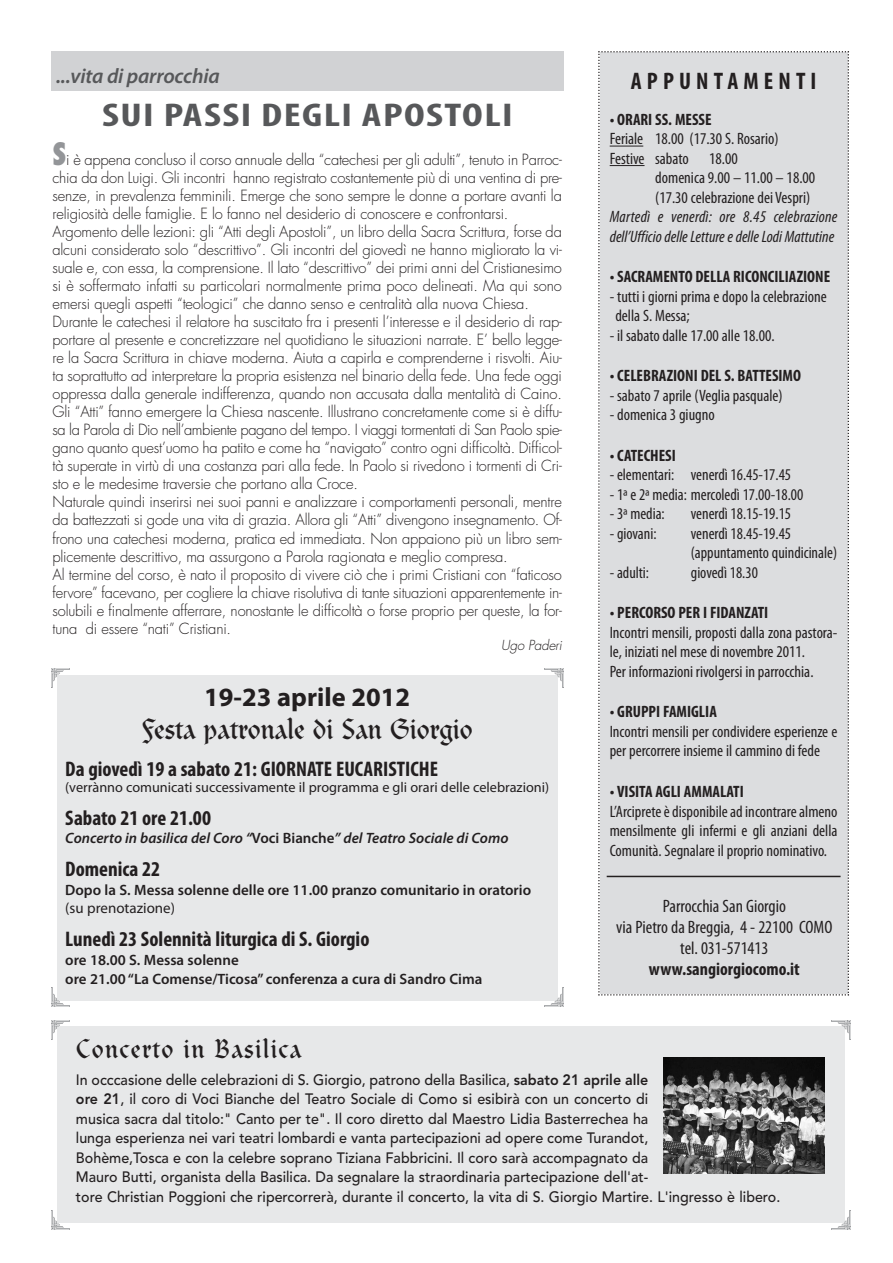
<style>
.page{position:relative;width:893px;height:1263px;background:#fff}
.page>*{position:absolute;margin:0;border:0;box-sizing:border-box;transform-origin:0 0}
.t1{font:700 condensed 33px "Myriad Pro";letter-spacing:.035em;color:#57585a;scale:1.3 1}
.t2{font:29.1px "Clairvaux";color:#231f20}
.t3{font:27px "Clairvaux";letter-spacing:.05em;color:#231f20}
.t4{font:700 26.55px "Myriad Pro";color:#231f20}
.t5{font:700 condensed 24px "Myriad Pro";letter-spacing:.215em;color:#231f20}
.t6{font:700 condensed 21.15px "Myriad Pro";color:#231f20}
.t7{font:italic 600 21px "Myriad Pro";letter-spacing:-.01em;color:#57585a}
.t8{font:condensed 18px/21px "Myriad Pro";color:#231f20;text-align:center}
.t9{font:700 condensed 18px "Myriad Pro";color:#231f20}
.t10{font:condensed 16.5px/19.5px "Myriad Pro";color:#231f20}
.t11{font:700 condensed 16.5px "Myriad Pro";color:#231f20}
.t12{font:italic condensed 16.5px/19.5px "Myriad Pro";color:#231f20}
.t13{font:300 15px/18px "Futura";letter-spacing:-.015em;color:#231f20}
.t14{font:500 15px/19.5px "Avenir";color:#231f20;scale:.95 1}
.t15{font:600 15px/18.8px "Myriad Pro";color:#231f20}
.t16{font:italic 600 15px "Myriad Pro";color:#231f20}
.t17{font:15px "Myriad Pro";color:#231f20}
.t18{font:14.25px "Myriad Pro";color:#231f20}
.t19{font:italic 300 13.5px "Futura";letter-spacing:-.015em;color:#231f20}
.s1{font-weight:800;font-stretch:condensed;font-size:30px;color:#939598}
.s2{font-style:normal}
.s3{font-weight:800}
</style>
<div class="page">
<div style="left:51px;top:51px;width:512px;height:39px;background:#d1d2d4"></div>
<div style="left:598px;top:51px;width:251px;height:945px;background:#dcdddf"></div>
<hr style="left:610px;top:146px;width:33px;height:1px;background:#231f20">
<hr style="left:610px;top:165px;width:34px;height:1px;background:#231f20">
<hr style="left:607px;top:876px;width:234px;height:1px;background:#231f20">
<div style="left:57px;top:675px;width:500px;height:325px;background:#e7e8e9"></div>
<img style="left:51px;top:669px;width:19px;height:19px">
<img style="left:544px;top:669px;width:19px;height:19px">
<svg style="left:557px;top:688px;width:1px;height:299px"></svg>
<img style="left:545px;top:987px;width:18px;height:19px">
<svg style="left:70px;top:1000px;width:475px;height:6px"></svg>
<img style="left:51px;top:987px;width:19px;height:19px">
<div style="left:57px;top:1026px;width:787px;height:197px;background:#e7e8e9"></div>
<img style="left:51px;top:1020px;width:19px;height:19px">
<img style="left:831px;top:1020px;width:19px;height:19px">
<svg style="left:844px;top:1039px;width:6px;height:171px"></svg>
<img style="left:831px;top:1210px;width:19px;height:19px">
<img style="left:51px;top:1210px;width:19px;height:19px">
<img style="left:663px;top:1057px;width:162px;height:117px">
<h3 class="t7" style="left:56px;top:68px;width:165px">...vita di parrocchia</h3>
<h3 class="t5" style="left:631px;top:72px;width:187px">APPUNTAMENTI</h3>
<p class="t11" style="left:610px;top:114px;width:103px">• ORARI SS. MESSE</p>
<p class="t10" style="left:610px;top:131px;width:170px">Feriale 18.00 (17.30 S. Rosario)<br>Festive sabato 18.00</p>
<p class="t10" style="left:655px;top:170px;width:162px">domenica 9.00 – 11.00 – 18.00 (17.30 celebrazione dei Vespri)</p>
<p class="t12" style="left:610px;top:209px;width:229px">Martedì e venerdì: ore 8.45 celebrazione dell’Ufficio delle Letture e delle Lodi Mattutine</p>
<p class="t11" style="left:610px;top:271px;width:222px">• SACRAMENTO DELLA RICONCILIAZIONE</p>
<p class="t10" style="left:615px;top:288px;width:213px;text-indent:-6px">- tutti i giorni prima e dopo la celebrazione della S. Messa;</p>
<p class="t10" style="left:610px;top:327px;width:167px">- il sabato dalle 17.00 alle 18.00.</p>
<p class="t11" style="left:610px;top:370px;width:193px">• CELEBRAZIONI DEL S. BATTESIMO</p>
<p class="t10" style="left:610px;top:387px;width:175px">- sabato 7 aprile (Veglia pasquale)</p>
<p class="t10" style="left:610px;top:407px;width:107px">- domenica 3 giugno</p>
<p class="t11" style="left:610px;top:450px;width:68px">• CATECHESI</p>
<p class="t10" style="left:610px;top:467px;width:183px">- elementari: venerdì 16.45-17.45</p>
<p class="t10" style="left:610px;top:486px;width:195px">- 1ª e 2ª media: mercoledì 17.00-18.00</p>
<p class="t10" style="left:610px;top:506px;width:57px">- 3ª media:</p>
<p class="t10" style="left:691px;top:506px;width:102px">venerdì 18.15-19.15</p>
<p class="t10" style="left:610px;top:525px;width:48px">- giovani:</p>
<p class="t10" style="left:691px;top:525px;width:148px">venerdì 18.45-19.45 (appuntamento quindicinale)</p>
<p class="t10" style="left:610px;top:564px;width:41px">- adulti:</p>
<p class="t10" style="left:691px;top:564px;width:69px">giovedì 18.30</p>
<p class="t11" style="left:610px;top:607px;width:160px">• PERCORSO PER I FIDANZATI</p>
<p class="t10" style="left:610px;top:624px;width:229px">Incontri mensili, proposti dalla zona pastora&shy;le, iniziati nel mese di novembre 2011.<br>Per informazioni rivolgersi in parrocchia.</p>
<p class="t11" style="left:610px;top:706px;width:109px">• GRUPPI FAMIGLIA</p>
<p class="t10" style="left:610px;top:723px;width:229px">Incontri mensili per condividere esperienze e per percorrere insieme il cammino di fede</p>
<p class="t11" style="left:610px;top:786px;width:136px">• VISITA AGLI AMMALATI</p>
<p class="t10" style="left:610px;top:803px;width:229px;text-align:justify">L’Arcipreteèdisponibileadincontrarealmeno mensilmente gli infermi e gli anziani della Comunità. Segnalare il proprio nominativo.</p>
<h1 class="t1" style="left:102px;top:104px;width:317px">SUI PASSI DEGLI APOSTOLI</h1>
<p class="t13" style="left:53px;top:152px;width:511px"><span class="s1">S</span>i è appena concluso il corso annuale della “catechesi per gli adulti”, tenuto in Parroc&shy;chia da don Luigi. Gli incontri hanno registrato costantemente più di una ventina di pre&shy;senze, in prevalenza femminili. Emerge che sono sempre le donne a portare avanti la religiosità delle famiglie. E lo fanno nel desiderio di conoscere e confrontarsi.<br>Argomento delle lezioni: gli “Atti degli Apostoli”, un libro della Sacra Scrittura, forse da alcuni considerato solo “descrittivo”. Gli incontri del giovedì ne hanno migliorato la vi&shy;suale e, con essa, la comprensione. Il lato “descrittivo” dei primi anni del Cristianesimo si è soffermato infatti su particolari normalmente prima poco delineati. Ma qui sono emersi quegli aspetti “teologici” che danno senso e centralità alla nuova Chiesa.<br>Durante le catechesi il relatore ha suscitato fra i presenti l’interesse e il desiderio di rap&shy;portare al presente e concretizzare nel quotidiano le situazioni narrate. E’ bello legge&shy;re la Sacra Scrittura in chiave moderna. Aiuta a capirla e comprenderne i risvolti. Aiu&shy;ta soprattutto ad interpretare la propria esistenza nel binario della fede. Una fede oggi oppressa dalla generale indifferenza, quando non accusata dalla mentalità di Caino.<br>Gli “Atti” fanno emergere la Chiesa nascente. Illustrano concretamente come si è diffu&shy;sa la Parola di Dio nell’ambiente pagano del tempo. I viaggi tormentati di San Paolo spie&shy;gano quanto quest’uomo ha patito e come ha “navigato” contro ogni difficoltà. Difficol&shy;tà superate in virtù di una costanza pari alla fede. In Paolo si rivedono i tormenti di Cri&shy;sto e le medesime traversie che portano alla Croce.<br>Naturale quindi inserirsi nei suoi panni e analizzare i comportamenti personali, mentre da battezzati si gode una vita di grazia. Allora gli “Atti” divengono insegnamento. Of&shy;frono una catechesi moderna, pratica ed immediata. Non appaiono più un libro sem&shy;plicemente descrittivo, ma assurgono a Parola ragionata e meglio compresa.<br>Al termine del corso, è nato il proposito di vivere ciò che i primi Cristiani con “faticoso fervore” facevano, per cogliere la chiave risolutiva di tante situazioni apparentemente in&shy;solubili e finalmente afferrare, nonostante le difficoltà o forse proprio per queste, la for&shy;tuna di essere “nati” Cristiani.</p>
<p class="t19" style="left:501px;top:639px;width:62px">Ugo Paderi</p>
<h3 class="t4" style="left:204px;top:687px;width:208px">19-23 aprile 2012</h3>
<h2 class="t2" style="left:142px;top:717px;width:333px">Festa patronale di San Giorgio</h2>
<h3 class="t6" style="left:65px;top:761px;width:374px">Da giovedì 19 a sabato 21: GIORNATE EUCARISTICHE</h3>
<p class="t18" style="left:65px;top:782px;width:485px">(verrànno comunicati successivamente il programma e gli orari delle celebrazioni)</p>
<h3 class="t6" style="left:65px;top:810px;width:147px">Sabato 21 ore 21.00</h3>
<p class="t16" style="left:65px;top:833px;width:445px">Concerto in basilica del Coro “<span class="s2">Voci Bianche</span>” del Teatro Sociale di Como</p>
<h3 class="t6" style="left:65px;top:861px;width:97px">Domenica 22</h3>
<p class="t15" style="left:65px;top:881px;width:467px">Dopo la S. Messa solenne delle ore 11.00 pranzo comunitario in oratorio</p>
<p class="t17" style="left:65px;top:903px;width:111px">(su prenotazione)</p>
<h3 class="t6" style="left:65px;top:931px;width:306px">Lunedì 23 Solennità liturgica di S. Giorgio</h3>
<p class="t15" style="left:65px;top:951px;width:419px">ore 18.00 S. Messa solenne<br>ore 21.00 “La Comense/Ticosa” conferenza a cura di Sandro Cima</p>
<p class="t8" style="left:616px;top:897px;width:218px">Parrocchia San Giorgio<br>via Pietro da Breggia, 4 - 22100 COMO tel. 031-571413</p>
<p class="t9" style="left:649px;top:962px;width:153px">www.sangiorgiocomo.it</p>
<h3 class="t3" style="left:76px;top:1038px;width:227px">Concerto in Basilica</h3>
<p class="t14" style="left:76px;top:1071px;width:743px">In occcasione delle celebrazioni di S. Giorgio, patrono della Basilica, <span class="s3">sabato 21 aprile alle<br>ore 21</span>, il coro di Voci Bianche del Teatro Sociale di Como si esibirà con un concerto di<br>musica sacra dal titolo:" Canto per te". Il coro diretto dal Maestro Lidia Basterrechea ha<br>lunga esperienza nei vari teatri lombardi e vanta partecipazioni ad opere come Turandot,<br>Bohème,Tosca e con la celebre soprano Tiziana Fabbricini. Il coro sarà accompagnato da<br>Mauro Butti, organista della Basilica. Da segnalare la straordinaria partecipazione dell'at-<br>tore Christian Poggioni che ripercorrerà, durante il concerto, la vita di S. Giorgio Martire. L'ingresso è libero.</p>
</div>
